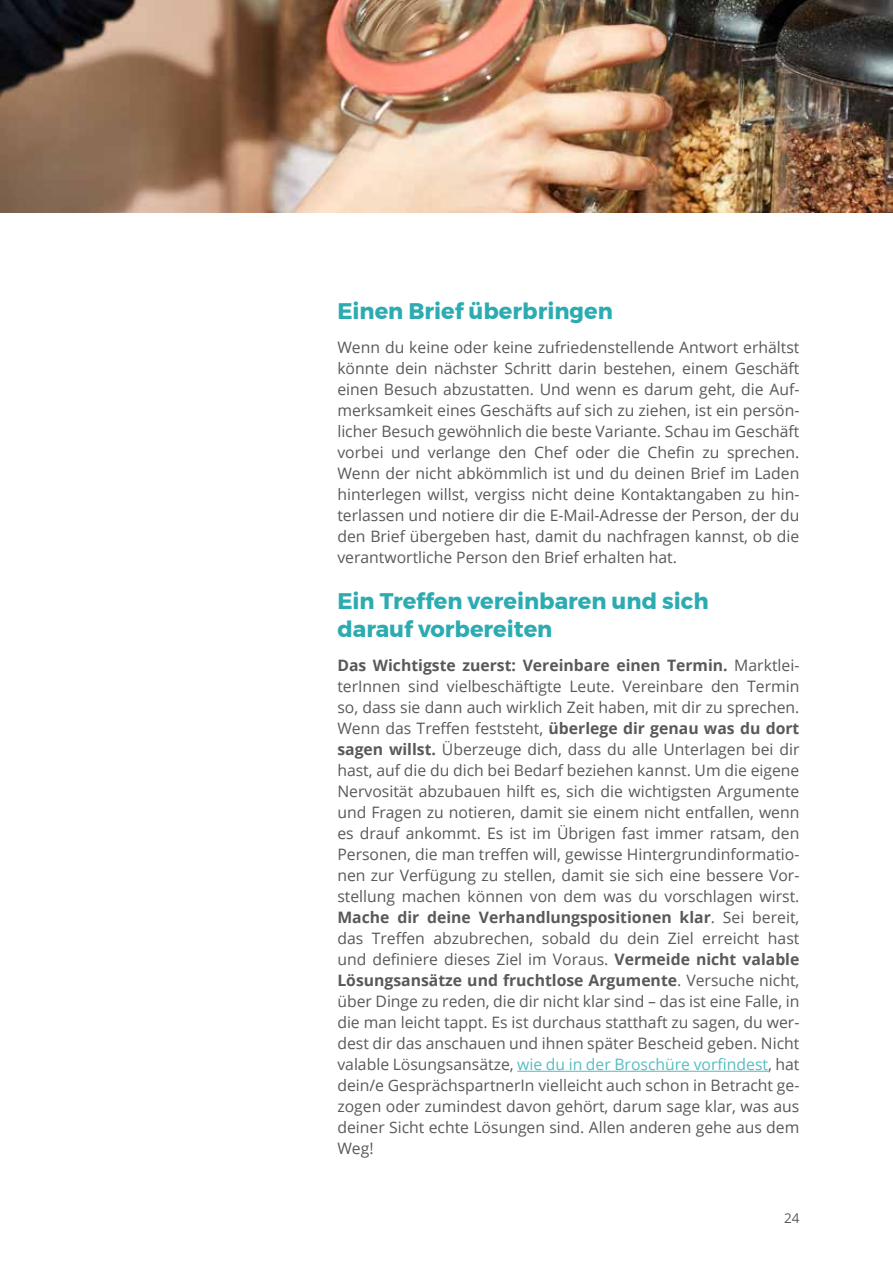
<style>
.page{position:relative;width:893px;height:1263px;background:#fff}
.page>*{position:absolute;margin:0;border:0;box-sizing:border-box;transform-origin:0 0}
.t1{font:700 22.5px/28.5px "Montserrat";color:#2cabb1}
.t2{font:15.75px/21px "Open Sans";color:#58595b;text-align:justify}
.t3{font:13.5px "Open Sans";color:#58595b}
.s1{font-weight:700}
.s2{color:#56bcc1}
</style>
<div class="page">
<hr style="left:517px;top:1071px;width:251px;height:1px;background:#56bcc1">
<img style="left:0;top:0;width:893px;height:213px">
<h1 class="t1" style="left:337px;top:297px;width:277px">Einen Brief überbringen</h1>
<p class="t2" style="left:337px;top:337px;width:464px">Wenn du keine oder keine zufriedenstellende Antwort erhältst könnte dein nächster Schritt darin bestehen, einem Geschäft einen Besuch abzustatten. Und wenn es darum geht, die Auf&shy;merksamkeit eines Geschäfts auf sich zu ziehen, ist ein persön&shy;licher Besuch gewöhnlich die beste Variante. Schau im Geschäft vorbei und verlange den Chef oder die Chefin zu sprechen.<br>Wenn der nicht abkömmlich ist und du deinen Brief im Laden hinterlegen willst, vergiss nicht deine Kontaktangaben zu hin&shy;terlassen und notiere dir die E-Mail-Adresse der Person, der du den Brief übergeben hast, damit du nachfragen kannst, ob die verantwortliche Person den Brief erhalten hat.</p>
<h1 class="t1" style="left:337px;top:587px;width:373px">Ein Treffen vereinbaren und sich darauf vorbereiten</h1>
<p class="t2" style="left:337px;top:654px;width:464px"><span class="s1">Das Wichtigste zuerst: Vereinbare einen Termin.</span> Marktlei&shy;terInnen sind vielbeschäftigte Leute. Vereinbare den Termin so, dass sie dann auch wirklich Zeit haben, mit dir zu sprechen.<br>Wenn das Treffen feststeht, <span class="s1">überlege dir genau was du dort sagen willst.</span> Überzeuge dich, dass du alle Unterlagen bei dir hast, auf die du dich bei Bedarf beziehen kannst. Um die eigene Nervosität abzubauen hilft es, sich die wichtigsten Argumente und Fragen zu notieren, damit sie einem nicht entfallen, wenn es drauf ankommt. Es ist im Übrigen fast immer ratsam, den Personen, die man treffen will, gewisse Hintergrundinformatio&shy;nen zur Verfügung zu stellen, damit sie sich eine bessere Vor&shy;stellung machen können von dem was du vorschlagen wirst.<br><span class="s1">Mache dir deine Verhandlungspositionen klar</span>. Sei bereit, das Treffen abzubrechen, sobald du dein Ziel erreicht hast und definiere dieses Ziel im Voraus. <span class="s1">Vermeide nicht valable Lösungsansätze und fruchtlose Argumente</span>. Versuche nicht, über Dinge zu reden, die dir nicht klar sind – das ist eine Falle, in die man leicht tappt. Es ist durchaus statthaft zu sagen, du wer&shy;dest dir das anschauen und ihnen später Bescheid geben. Nicht valable Lösungsansätze, <span class="s2">wie du in der Broschüre vorfindest</span>, hat dein/e GesprächspartnerIn vielleicht auch schon in Betracht ge&shy;zogen oder zumindest davon gehört, darum sage klar, was aus deiner Sicht echte Lösungen sind. Allen anderen gehe aus dem Weg!</p>
<p class="t3" style="left:784px;top:1209px;width:17px">24</p>
</div>
